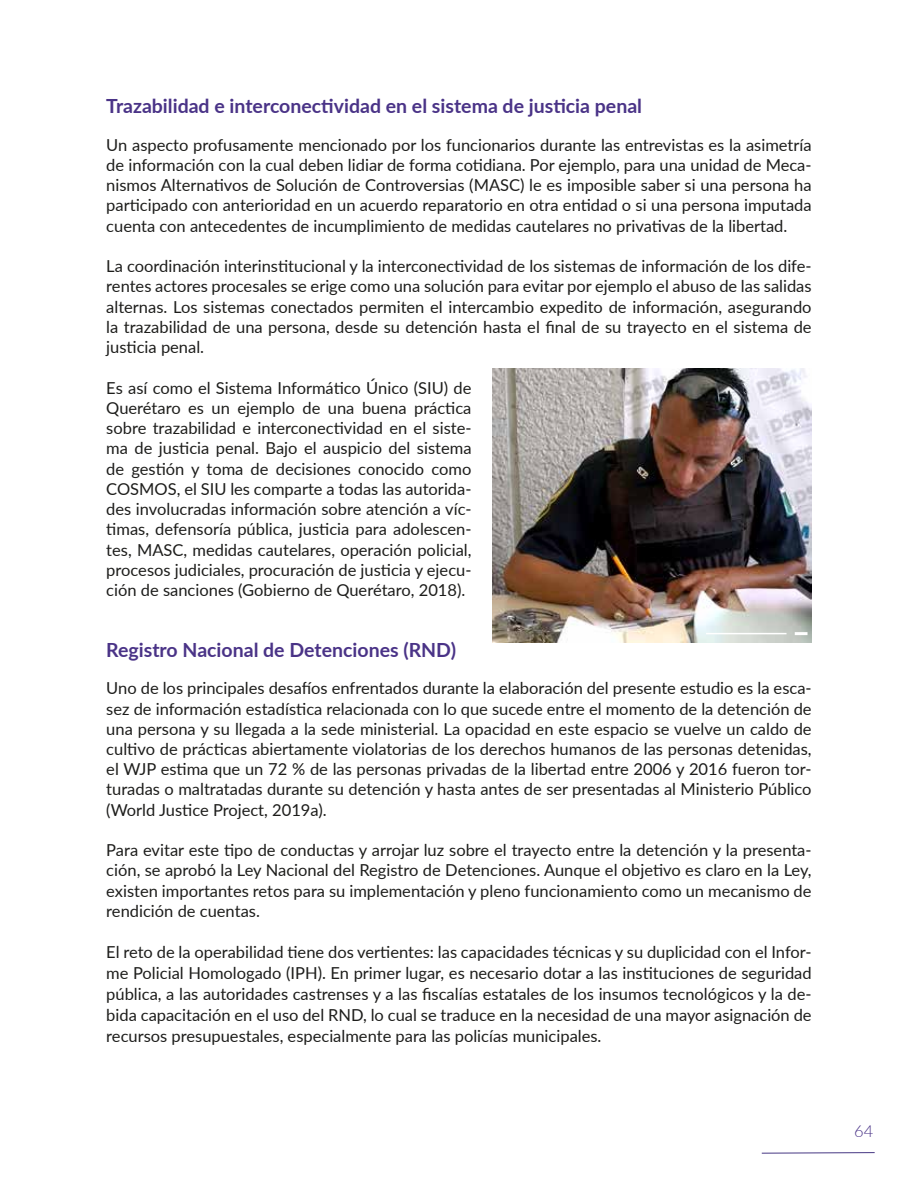
<style>
.page{position:relative;width:918px;height:1188px;background:#fff}
.page>*{position:absolute;margin:0;border:0;box-sizing:border-box;transform-origin:0 0}
.t1{font:700 19.5px "Lato";color:#4a3387}
.t2{font:16.5px/20.2px "Lato";color:#1d1d1b;text-align:justify}
.t3{font:300 16.5px "Lato";color:#4a3387}
</style>
<div class="page">
<svg style="left:761px;top:1152px;width:114px;height:2px"></svg>
<img style="left:492px;top:369px;width:320px;height:273px">
<hr style="left:706px;top:633px;width:81px;height:1px;background:#fff">
<svg style="left:795px;top:632px;width:13px;height:3px"></svg>
<p class="t1" style="left:106px;top:92px;width:537px">Trazabilidad e interconectividad en el sistema de justicia penal</p>
<p class="t2" style="left:106px;top:134px;width:707px">Un aspecto profusamente mencionado por los funcionarios durante las entrevistas es la asimetría de información con la cual deben lidiar de forma cotidiana. Por ejemplo, para una unidad de Meca&shy;nismos Alternativos de Solución de Controversias (MASC) le es imposible saber si una persona ha participado con anterioridad en un acuerdo reparatorio en otra entidad o si una persona imputada cuenta con antecedentes de incumplimiento de medidas cautelares no privativas de la libertad.</p>
<p class="t2" style="left:106px;top:255px;width:707px">La coordinación interinstitucional y la interconectividad de los sistemas de información de los dife&shy;rentes actores procesales se erige como una solución para evitar por ejemplo el abuso de las salidas alternas. Los sistemas conectados permiten el intercambio expedito de información, asegurando la trazabilidad de una persona, desde su detención hasta el final de su trayecto en el sistema de justicia penal.</p>
<p class="t2" style="left:106px;top:377px;width:367px">Es así como el Sistema Informático Único (SIU) de Querétaro es un ejemplo de una buena práctica sobre trazabilidad e interconectividad en el siste&shy;ma de justicia penal. Bajo el auspicio del sistema de gestión y toma de decisiones conocido como COSMOS, el SIU les comparte a todas las autorida&shy;des involucradas información sobre atención a víc&shy;timas, defensoría pública, justicia para adolescen&shy;tes, MASC, medidas cautelares, operación policial, procesos judiciales, procuración de justicia y ejecu&shy;ción de sanciones (Gobierno de Querétaro, 2018).</p>
<p class="t1" style="left:106px;top:636px;width:351px">Registro Nacional de Detenciones (RND)</p>
<p class="t2" style="left:106px;top:677px;width:707px">Uno de los principales desafíos enfrentados durante la elaboración del presente estudio es la esca&shy;sez de información estadística relacionada con lo que sucede entre el momento de la detención de una persona y su llegada a la sede ministerial. La opacidad en este espacio se vuelve un caldo de cultivo de prácticas abiertamente violatorias de los derechos humanos de las personas detenidas, el WJP estima que un 72 % de las personas privadas de la libertad entre 2006 y 2016 fueron tor&shy;turadas o maltratadas durante su detención y hasta antes de ser presentadas al Ministerio Público (World Justice Project, 2019a).</p>
<p class="t2" style="left:106px;top:839px;width:707px">Para evitar este tipo de conductas y arrojar luz sobre el trayecto entre la detención y la presenta&shy;ción, se aprobó la Ley Nacional del Registro de Detenciones. Aunque el objetivo es claro en la Ley, existen importantes retos para su implementación y pleno funcionamiento como un mecanismo de rendición de cuentas.</p>
<p class="t2" style="left:106px;top:941px;width:707px;line-height:21px">El reto de la operabilidad tiene dos vertientes: las capacidades técnicas y su duplicidad con el Infor&shy;me Policial Homologado (IPH). En primer lugar, es necesario dotar a las instituciones de seguridad pública, a las autoridades castrenses y a las fiscalías estatales de los insumos tecnológicos y la de&shy;bida capacitación en el uso del RND, lo cual se traduce en la necesidad de una mayor asignación de recursos presupuestales, especialmente para las policías municipales.</p>
<p class="t3" style="left:854px;top:1119px;width:21px">64</p>
</div>
